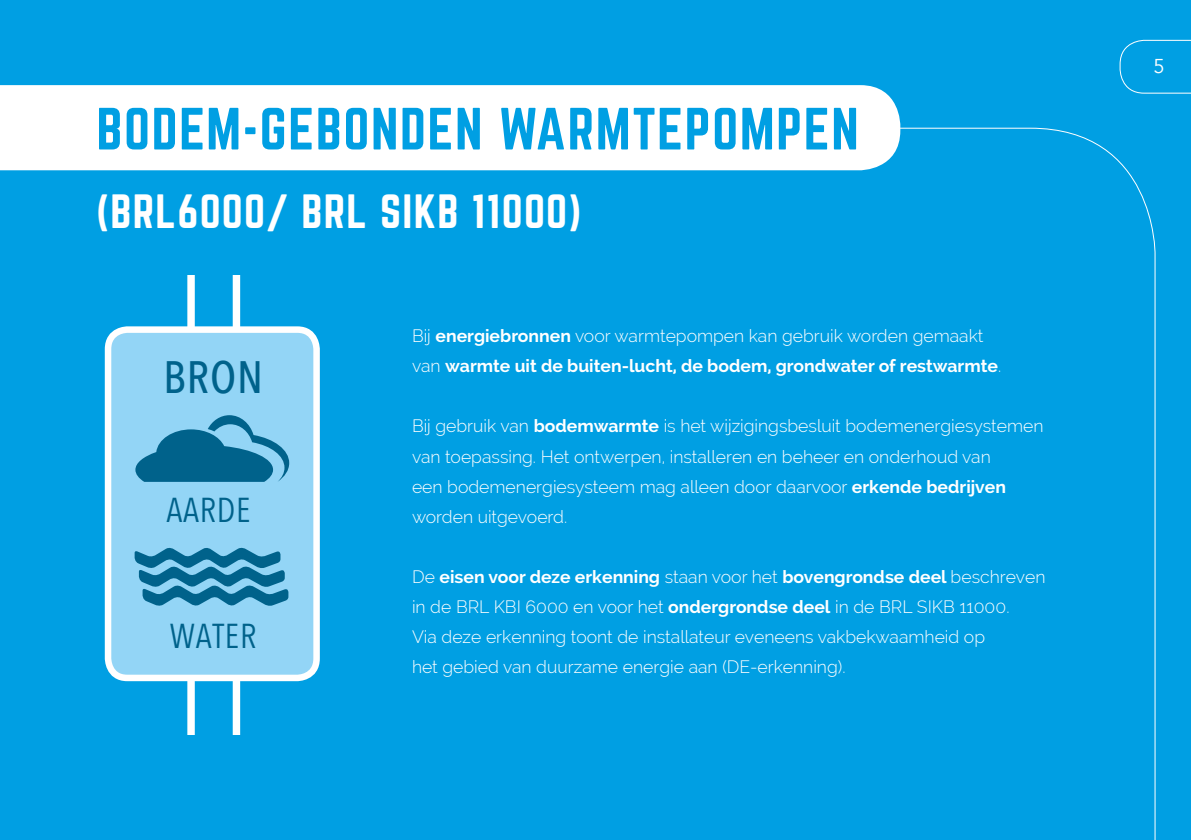
<style>
.page{position:relative;width:1191px;height:840px;background:#fff}
.page>*{position:absolute;margin:0;border:0;box-sizing:border-box;transform-origin:0 0}
.t1{font:52px "Norwester";letter-spacing:.03em;color:#009fe3}
.t2{font:500 45.2px "Avenir Next Condensed";color:#00628b}
.t3{font:42px "Norwester";letter-spacing:.03em;color:#fff}
.t4{font:34.4px "Avenir Next Condensed";letter-spacing:.02em;color:#00628b}
.t5{font:20px "Avenir LT";color:#fff}
.t6{font:300 17.6px/30px "Raleway";color:#fff}
.t7{font:700 17.6px/30px "Raleway";color:#fff}
.s1{font-weight:300}
.s2{font-weight:700}
</style>
<div class="page">
<div style="left:0;top:0;width:1191px;height:839px;background:#009fe3"></div>
<div style="left:0;top:85px;width:900px;height:85px;background:#fff"></div>
<svg style="left:184px;top:275px;width:131px;height:459px"></svg>
<div style="left:108px;top:329px;width:208px;height:348px;background:#93d5f6;border-radius:19px"></div>
<div style="left:105px;top:326px;width:215px;height:354px;border:6px solid #fff;border-radius:19px"></div>
<svg style="left:135px;top:547px;width:153px;height:59px"></svg>
<svg style="left:135px;top:415px;width:154px;height:66px"></svg>
<svg style="left:1119px;top:39px;width:72px;height:55px"></svg>
<h1 class="t1" style="left:96px;top:104px;width:764px">BODEM-GEBONDEN WARMTEPOMPEN</h1>
<h3 class="t3" style="left:96px;top:191px;width:486px">(BRL6000/ BRL SIKB 11000)</h3>
<h2 class="t2" style="left:163px;top:350px;width:101px">BRON</h2>
<h3 class="t4" style="left:166px;top:480px;width:86px">AARDE</h3>
<h3 class="t4" style="left:170px;top:605px;width:88px">WATER</h3>
<p class="t7" style="left:412px;top:321px;width:591px"><span class="s1">Bij</span> energiebronnen <span class="s1">voor warmtepompen kan gebruik worden gemaakt van</span> warmte uit de buiten-lucht, de bodem, grondwater of restwarmte<span class="s1">.</span></p>
<p class="t6" style="left:412px;top:411px;width:633px">Bij gebruik van <span class="s2">bodemwarmte</span> is het wijzigingsbesluit bodemenergiesystemen van toepassing. Het ontwerpen, installeren en beheer en onderhoud van<br>een bodemenergiesysteem mag alleen door daarvoor <span class="s2">erkende bedrijven </span>worden uitgevoerd.</p>
<p class="t6" style="left:412px;top:561px;width:635px">De <span class="s2">eisen voor deze erkenning</span> staan voor het <span class="s2">bovengrondse deel</span> beschreven in de BRL KBI 6000 en voor het <span class="s2">ondergrondse deel</span> in de BRL SIKB 11000.<br>Via deze erkenning toont de installateur eveneens vakbekwaamheid op<br>het gebied van duurzame energie aan (DE-erkenning).</p>
<p class="t5" style="left:1153px;top:55px;width:13px">5</p>
</div>
